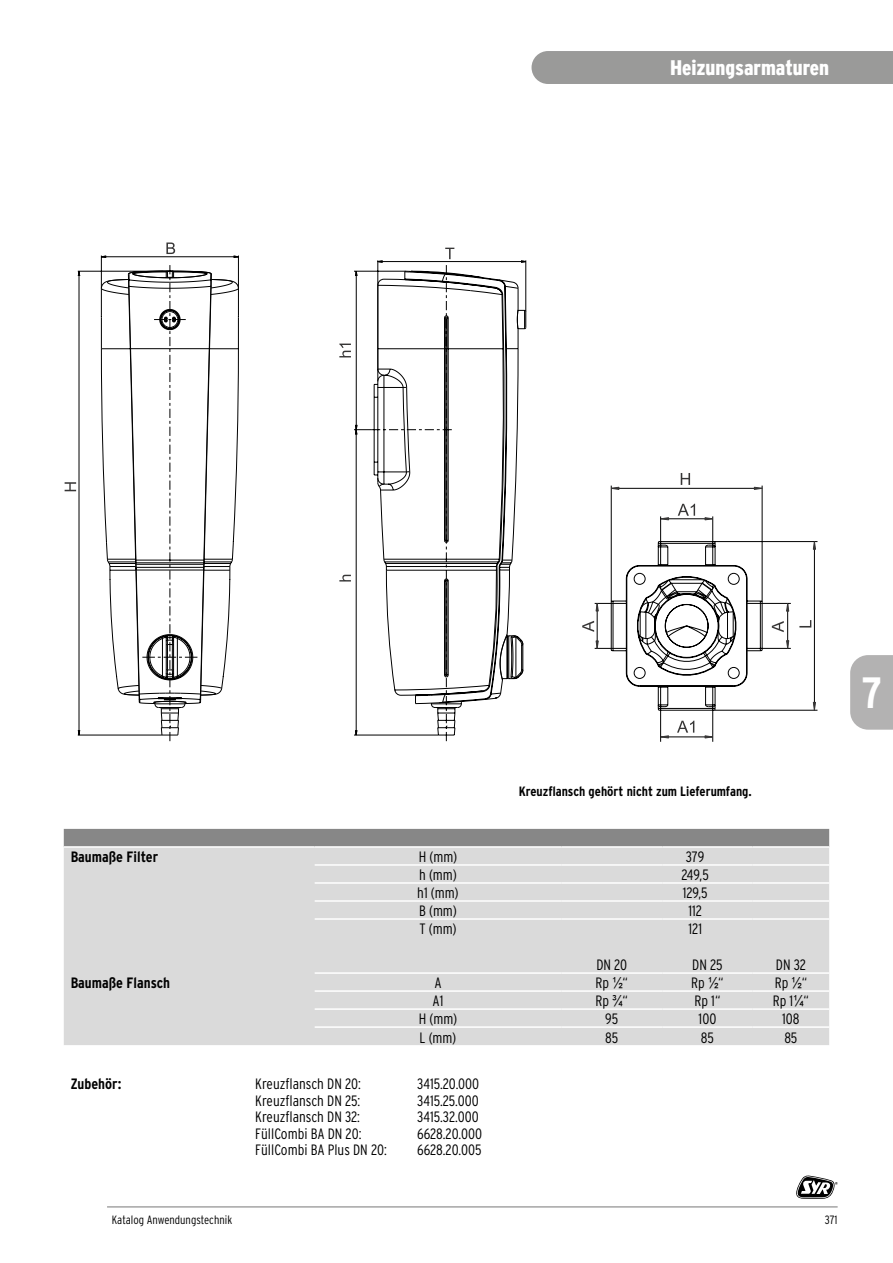
<style>
.page{position:relative;width:893px;height:1263px;background:#fff}
.page>*{position:absolute;margin:0;border:0;box-sizing:border-box;transform-origin:0 0}
.t1{font:700 condensed 43.8px "Interstate";color:#fff}
.t2{font:900 condensed 21px "Interstate";color:#fff}
.t3{font:300 condensed 15px "Interstate";color:#000}
.t4{font:700 condensed 15px "Interstate";color:#000}
.t5{font:700 condensed 13.5px "Interstate";color:#000}
.t6{font:300 condensed 12px "Interstate";color:#000}
.s1{font-family:"Arial Narrow";font-weight:400;font-stretch:normal}
</style>
<div class="page">
<div style="left:64px;top:829px;width:765px;height:17px;background:#878787"></div>
<div style="left:64px;top:848px;width:765px;height:197px;background:#dadada"></div>
<hr style="left:315px;top:864px;width:246px;height:2px;background:#fff">
<hr style="left:561px;top:864px;width:101px;height:2px;background:#fff">
<hr style="left:662px;top:864px;width:91px;height:2px;background:#fff">
<hr style="left:753px;top:864px;width:76px;height:2px;background:#fff">
<hr style="left:315px;top:882px;width:246px;height:2px;background:#fff">
<hr style="left:561px;top:882px;width:101px;height:2px;background:#fff">
<hr style="left:662px;top:882px;width:91px;height:2px;background:#fff">
<hr style="left:753px;top:882px;width:76px;height:2px;background:#fff">
<hr style="left:315px;top:900px;width:246px;height:2px;background:#fff">
<hr style="left:561px;top:900px;width:101px;height:2px;background:#fff">
<hr style="left:662px;top:900px;width:91px;height:2px;background:#fff">
<hr style="left:753px;top:900px;width:76px;height:2px;background:#fff">
<hr style="left:315px;top:918px;width:246px;height:2px;background:#fff">
<hr style="left:561px;top:918px;width:101px;height:2px;background:#fff">
<hr style="left:662px;top:918px;width:91px;height:2px;background:#fff">
<hr style="left:753px;top:918px;width:76px;height:2px;background:#fff">
<hr style="left:315px;top:972px;width:246px;height:2px;background:#fff">
<hr style="left:561px;top:972px;width:101px;height:2px;background:#fff">
<hr style="left:662px;top:972px;width:91px;height:2px;background:#fff">
<hr style="left:753px;top:972px;width:76px;height:2px;background:#fff">
<hr style="left:315px;top:990px;width:246px;height:2px;background:#fff">
<hr style="left:561px;top:990px;width:101px;height:2px;background:#fff">
<hr style="left:662px;top:990px;width:91px;height:2px;background:#fff">
<hr style="left:753px;top:990px;width:76px;height:2px;background:#fff">
<hr style="left:315px;top:1008px;width:246px;height:2px;background:#fff">
<hr style="left:561px;top:1008px;width:101px;height:2px;background:#fff">
<hr style="left:662px;top:1008px;width:91px;height:2px;background:#fff">
<hr style="left:753px;top:1008px;width:76px;height:2px;background:#fff">
<hr style="left:315px;top:1026px;width:246px;height:2px;background:#fff">
<hr style="left:561px;top:1026px;width:101px;height:2px;background:#fff">
<hr style="left:662px;top:1026px;width:91px;height:2px;background:#fff">
<hr style="left:753px;top:1026px;width:76px;height:2px;background:#fff">
<svg style="left:77px;top:255px;width:449px;height:480px"></svg>
<svg style="left:339px;top:575px;width:12px;height:6px"></svg>
<svg style="left:339px;top:344px;width:12px;height:13px"></svg>
<svg style="left:65px;top:482px;width:11px;height:9px"></svg>
<svg style="left:445px;top:248px;width:9px;height:11px"></svg>
<svg style="left:166px;top:242px;width:9px;height:12px"></svg>
<svg style="left:610px;top:485px;width:208px;height:257px"></svg>
<hr style="left:661px;top:518px;width:52px;height:1px;background:#000">
<svg style="left:678px;top:504px;width:17px;height:12px"></svg>
<hr style="left:611px;top:488px;width:151px;height:1px;background:#000">
<svg style="left:677px;top:721px;width:17px;height:12px"></svg>
<hr style="left:661px;top:737px;width:52px;height:1px;background:#000">
<svg style="left:681px;top:473px;width:9px;height:12px"></svg>
<hr style="left:595px;top:648px;width:31px;height:1px;background:#000">
<hr style="left:595px;top:603px;width:31px;height:1px;background:#000">
<svg style="left:582px;top:621px;width:12px;height:11px"></svg>
<hr style="left:597px;top:603px;width:1px;height:45px;background:#000">
<svg style="left:754px;top:486px;width:12px;height:4px"></svg>
<svg style="left:610px;top:487px;width:10px;height:3px"></svg>
<svg style="left:704px;top:517px;width:13px;height:3px"></svg>
<svg style="left:657px;top:517px;width:12px;height:3px"></svg>
<svg style="left:704px;top:735px;width:13px;height:4px"></svg>
<svg style="left:657px;top:735px;width:12px;height:4px"></svg>
<svg style="left:595px;top:640px;width:4px;height:9px"></svg>
<svg style="left:626px;top:537px;width:190px;height:177px"></svg>
<svg style="left:595px;top:602px;width:4px;height:10px"></svg>
<svg style="left:796px;top:1175px;width:42px;height:24px"></svg>
<hr style="left:107px;top:1206px;width:731px;height:1px;background:#000">
<div style="left:531px;top:51px;width:362px;height:33px;background:#9a9a99"></div>
<svg style="left:850px;top:655px;width:43px;height:75px;background:#b7b6b6"></svg>
<h2 class="t2" style="left:670px;top:56px;width:161px">Heizungsarmaturen</h2>
<h1 class="t1" style="left:862px;top:666px;width:22px">7</h1>
<p class="t5" style="left:519px;top:783px;width:235px">Kreuzflansch gehört nicht zum Lieferumfang.</p>
<p class="t4" style="left:71px;top:848px;width:89px">Baumaße Filter</p>
<p class="t3" style="left:419px;top:847px;width:40px">H (mm)</p>
<p class="t3" style="left:686px;top:847px;width:20px">379</p>
<p class="t3" style="left:419px;top:865px;width:39px">h (mm)</p>
<p class="t3" style="left:682px;top:865px;width:29px">249,5</p>
<p class="t3" style="left:417px;top:883px;width:43px">h1 (mm)</p>
<p class="t3" style="left:683px;top:883px;width:27px">129,5</p>
<p class="t3" style="left:419px;top:902px;width:39px">B (mm)</p>
<p class="t3" style="left:688px;top:902px;width:15px">112</p>
<p class="t3" style="left:419px;top:920px;width:39px">T (mm)</p>
<p class="t3" style="left:688px;top:920px;width:15px">121</p>
<p class="t3" style="left:596px;top:955px;width:32px">DN 20</p>
<p class="t3" style="left:692px;top:955px;width:32px">DN 25</p>
<p class="t3" style="left:776px;top:955px;width:32px">DN 32</p>
<p class="t4" style="left:71px;top:974px;width:101px">Baumaße Flansch</p>
<p class="t3" style="left:434px;top:974px;width:9px">A</p>
<p class="t3" style="left:596px;top:974px;width:34px">Rp <span class="s1">½</span>“</p>
<p class="t3" style="left:691px;top:974px;width:34px">Rp <span class="s1">½</span>“</p>
<p class="t3" style="left:775px;top:974px;width:34px">Rp <span class="s1">½</span>“</p>
<p class="t3" style="left:432px;top:992px;width:12px">A1</p>
<p class="t3" style="left:596px;top:992px;width:34px">Rp <span class="s1">¾</span>“</p>
<p class="t3" style="left:694px;top:992px;width:27px">Rp 1“</p>
<p class="t3" style="left:773px;top:992px;width:38px">Rp 1<span class="s1">¼</span>“</p>
<p class="t3" style="left:419px;top:1010px;width:40px">H (mm)</p>
<p class="t3" style="left:605px;top:1010px;width:15px">95</p>
<p class="t3" style="left:699px;top:1010px;width:19px">100</p>
<p class="t3" style="left:782px;top:1010px;width:19px">108</p>
<p class="t3" style="left:420px;top:1028px;width:38px">L (mm)</p>
<p class="t3" style="left:605px;top:1028px;width:15px">85</p>
<p class="t3" style="left:701px;top:1028px;width:15px">85</p>
<p class="t3" style="left:784px;top:1028px;width:15px">85</p>
<p class="t4" style="left:71px;top:1075px;width:52px">Zubehör:</p>
<p class="t3" style="left:255px;top:1075px;width:107px">Kreuzflansch DN 20:</p>
<p class="t3" style="left:417px;top:1075px;width:64px">3415.20.000</p>
<p class="t3" style="left:255px;top:1091px;width:107px">Kreuzflansch DN 25:</p>
<p class="t3" style="left:417px;top:1091px;width:63px">3415.25.000</p>
<p class="t3" style="left:255px;top:1108px;width:106px">Kreuzflansch DN 32:</p>
<p class="t3" style="left:417px;top:1108px;width:63px">3415.32.000</p>
<p class="t3" style="left:255px;top:1124px;width:108px">FüllCombi BA DN 20:</p>
<p class="t3" style="left:417px;top:1124px;width:66px">6628.20.000</p>
<p class="t3" style="left:255px;top:1141px;width:133px">FüllCombi BA Plus DN 20:</p>
<p class="t3" style="left:417px;top:1141px;width:66px">6628.20.005</p>
<p class="t6" style="left:112px;top:1212px;width:122px">Katalog Anwendungstechnik</p>
<p class="t6" style="left:825px;top:1212px;width:14px">371</p>
</div>
